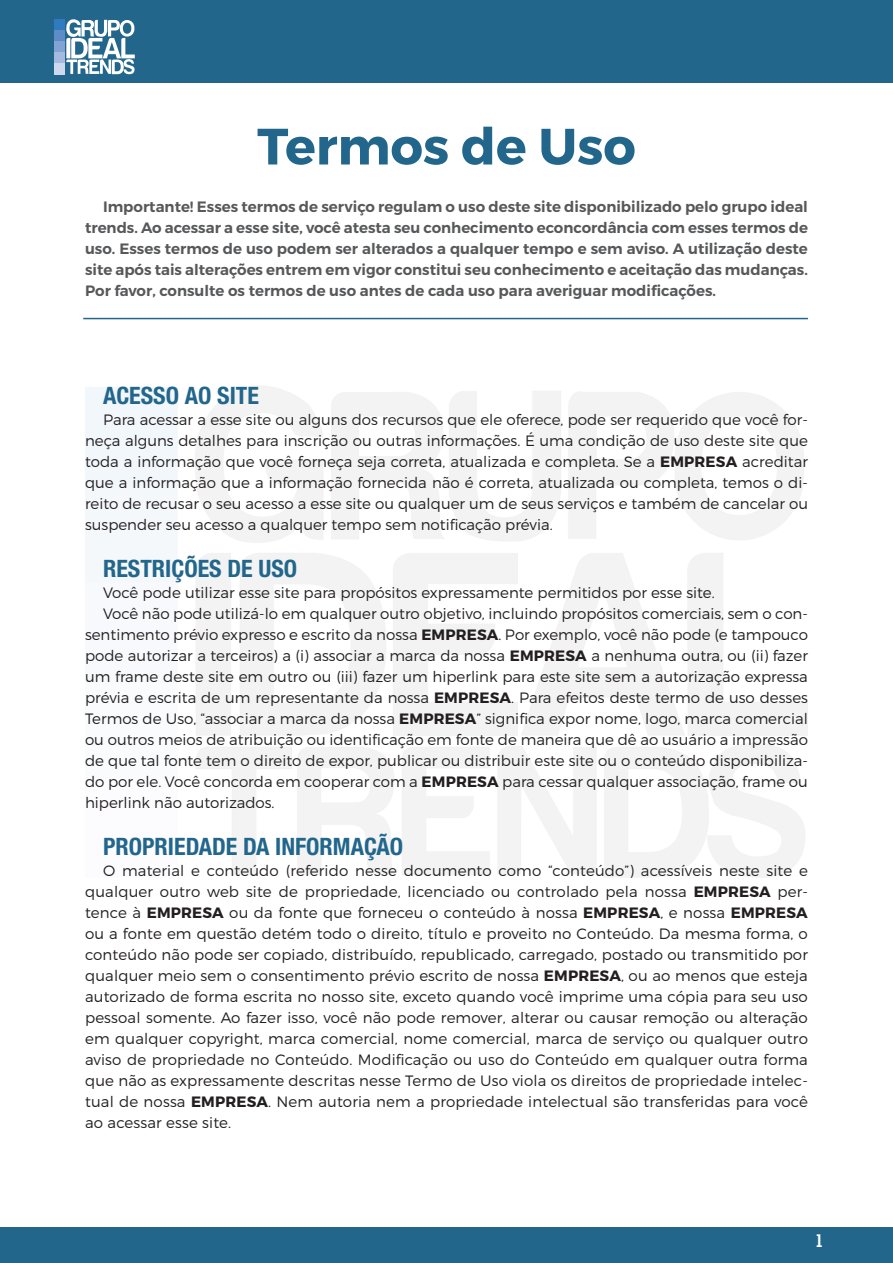
<style>
.page{position:relative;width:893px;height:1263px;background:#fff}
.page>*{position:absolute;margin:0;border:0;box-sizing:border-box;transform-origin:0 0}
.t1{font:700 51px "Montserrat";color:#22668c}
.t2{font:700 condensed 24px "Helvetica Neue LT Std";color:#22668c}
.t3{font:700 18px "Geometric Slab 703 BT";color:#fff}
.t4{font:300 15px/21px "Montserrat";color:#231f20;text-align:justify}
.t5{font:600 15px/21px "Montserrat";color:#57585a;text-align:justify}
.s1{font-weight:700}
</style>
<div class="page">
<div style="left:0;top:0;width:893px;height:83px;background:#22668c"></div>
<div style="left:0;top:1227px;width:893px;height:36px;background:#22668c"></div>
<div style="left:54px;top:19px;width:10px;height:12px;background:#307abf"></div>
<div style="left:54px;top:31px;width:10px;height:11px;background:#5e8cc7"></div>
<div style="left:54px;top:41px;width:10px;height:11px;background:#82a3d4"></div>
<div style="left:54px;top:52px;width:10px;height:12px;background:#a6bae0"></div>
<div style="left:54px;top:63px;width:10px;height:11px;background:#cfd9ed"></div>
<svg style="left:66px;top:19px;width:69px;height:56px"></svg>
<hr style="left:83px;top:318px;width:725px;height:1px;background:#22668c">
<p class="t1" style="left:257px;top:115px;width:380px">Termos de Uso</p>
<p class="t5" style="left:85px;top:196px;width:724px;text-indent:18px">Importante! Esses termos de serviço regulam o uso deste site disponibilizado pelo grupo ideal trends. Ao acessar a esse site, você atesta seu conhecimento econcordância com esses termos de uso. Esses termos de uso podem ser alterados a qualquer tempo e sem aviso. A utilização deste site após tais alterações entrem em vigor constitui seu conhecimento e aceitação das mudanças.<br>Por favor, consulte os termos de uso antes de cada uso para averiguar modificações.</p>
<p class="t2" style="left:103px;top:381px;width:157px">ACESSO AO SITE</p>
<p class="t4" style="left:85px;top:409px;width:724px;text-indent:18px">Para acessar a esse site ou alguns dos recursos que ele oferece, pode ser requerido que você for&shy;neça alguns detalhes para inscrição ou outras informações. É uma condição de uso deste site que toda a informação que você forneça seja correta, atualizada e completa. Se a <span class="s1">EMPRESA</span> acreditar que a informação que a informação fornecida não é correta, atualizada ou completa, temos o di&shy;reito de recusar o seu acesso a esse site ou qualquer um de seus serviços e também de cancelar ou suspender seu acesso a qualquer tempo sem notificação prévia.</p>
<p class="t2" style="left:103px;top:554px;width:196px">RESTRIÇÕES DE USO</p>
<p class="t4" style="left:103px;top:582px;width:613px">Você pode utilizar esse site para propósitos expressamente permitidos por esse site.</p>
<p class="t4" style="left:85px;top:603px;width:724px;text-indent:18px">Você não pode utilizá-lo em qualquer outro objetivo, incluindo propósitos comerciais, sem o con&shy;sentimento prévio expresso e escrito da nossa <span class="s1">EMPRESA</span>. Por exemplo, você não pode (e tampouco pode autorizar a terceiros) a (i) associar a marca da nossa <span class="s1">EMPRESA</span> a nenhuma outra, ou (ii) fazer um frame deste site em outro ou (iii) fazer um hiperlink para este site sem a autorização expressa prévia e escrita de um representante da nossa <span class="s1">EMPRESA</span>. Para efeitos deste termo de uso desses Termos de Uso, “associar a marca da nossa <span class="s1">EMPRESA</span>” significa expor nome, logo, marca comercial ou outros meios de atribuição ou identificação em fonte de maneira que dê ao usuário a impressão de que tal fonte tem o direito de expor, publicar ou distribuir este site ou o conteúdo disponibiliza&shy;do por ele. Você concorda em cooperar com a <span class="s1">EMPRESA</span> para cessar qualquer associação, frame ou hiperlink não autorizados.</p>
<p class="t2" style="left:103px;top:832px;width:302px">PROPRIEDADE DA INFORMAÇÃO</p>
<p class="t4" style="left:85px;top:860px;width:724px;text-indent:18px">O material e conteúdo (referido nesse documento como “conteúdo”) acessíveis neste site e qualquer outro web site de propriedade, licenciado ou controlado pela nossa <span class="s1">EMPRESA</span> per&shy;tence à <span class="s1">EMPRESA</span> ou da fonte que forneceu o conteúdo à nossa <span class="s1">EMPRESA</span>, e nossa <span class="s1">EMPRESA </span>ou a fonte em questão detém todo o direito, título e proveito no Conteúdo. Da mesma forma, o conteúdo não pode ser copiado, distribuído, republicado, carregado, postado ou transmitido por qualquer meio sem o consentimento prévio escrito de nossa <span class="s1">EMPRESA</span>, ou ao menos que esteja autorizado de forma escrita no nosso site, exceto quando você imprime uma cópia para seu uso pessoal somente. Ao fazer isso, você não pode remover, alterar ou causar remoção ou alteração em qualquer copyright, marca comercial, nome comercial, marca de serviço ou qualquer outro aviso de propriedade no Conteúdo. Modificação ou uso do Conteúdo em qualquer outra forma que não as expressamente descritas nesse Termo de Uso viola os direitos de propriedade intelec&shy;tual de nossa <span class="s1">EMPRESA</span>. Nem autoria nem a propriedade intelectual são transferidas para você ao acessar esse site.</p>
<p class="t3" style="left:815px;top:1230px;width:11px">1</p>
</div>
